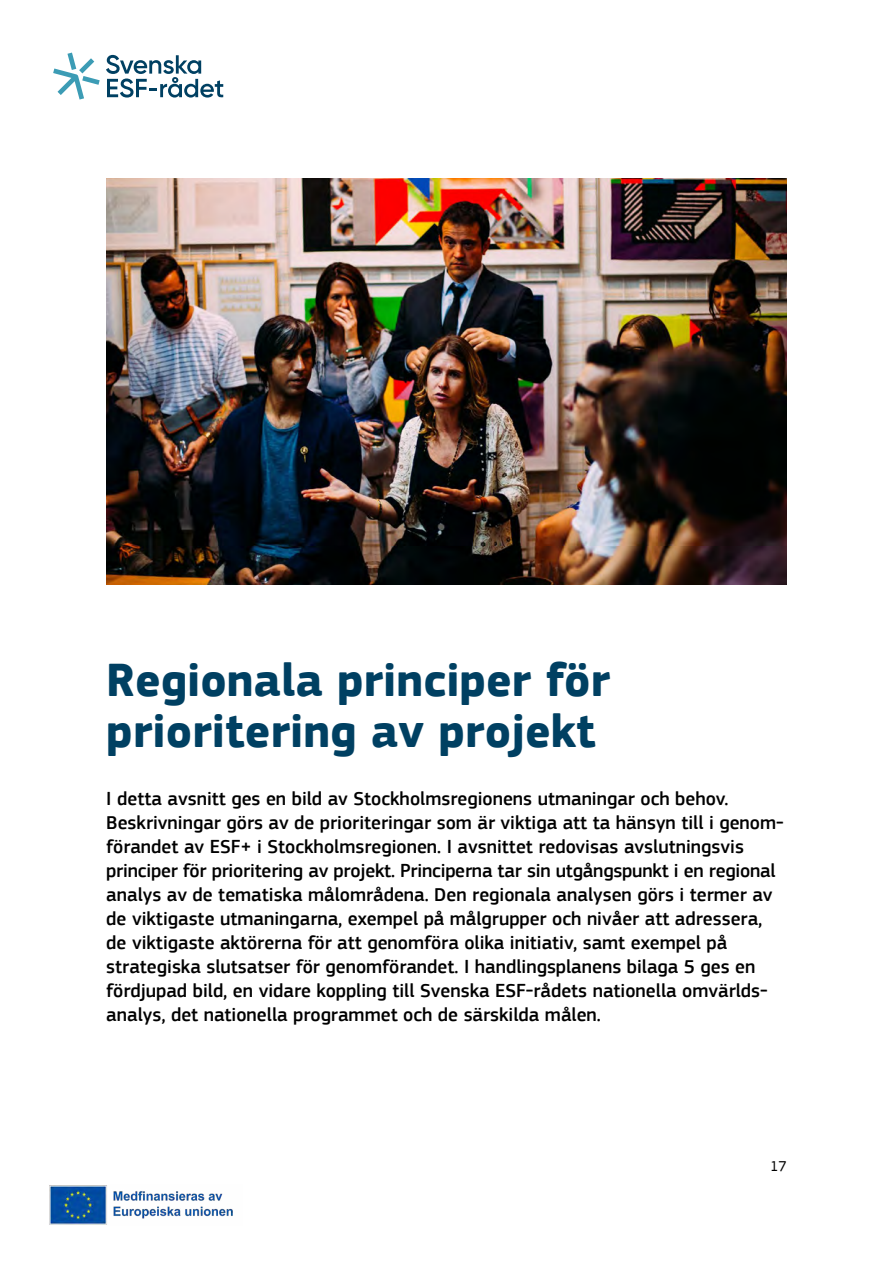
<style>
.page{position:relative;width:893px;height:1263px;background:#fff}
.page>*{position:absolute;margin:0;border:0;box-sizing:border-box;transform-origin:0 0}
.t1{font:700 48px/51px "PF Square Sans Pro";color:#004062}
.t2{font:500 19.5px/24px "PF Square Sans Pro";color:#000}
.t3{font:15px "PF Square Sans Pro";color:#000}
</style>
<div class="page">
<svg style="left:53px;top:53px;width:47px;height:47px"></svg>
<svg style="left:106px;top:55px;width:117px;height:43px"></svg>
<img style="left:106px;top:179px;width:681px;height:406px">
<img style="left:49px;top:1185px;width:184px;height:40px">
<h1 class="t1" style="left:106px;top:656px;width:505px">Regionala principer för prioritering av projekt</h1>
<p class="t2" style="left:106px;top:787px;width:679px">I detta avsnitt ges en bild av Stockholmsregionens utmaningar och behov.<br>Beskrivningar görs av de prioriteringar som är viktiga att ta hänsyn till i genom&shy;förandet av ESF+ i Stockholmsregionen. I avsnittet redovisas avslutningsvis principer för prioritering av projekt. Principerna tar sin utgångspunkt i en regional analys av de tematiska målområdena. Den regionala analysen görs i termer av de viktigaste utmaningarna, exempel på målgrupper och nivåer att adressera, de viktigaste aktörerna för att genomföra olika initiativ, samt exempel på strategiska slutsatser för genomförandet. I handlingsplanens bilaga 5 ges en fördjupad bild, en vidare koppling till Svenska ESF-rådets nationella omvärlds&shy;analys, det nationella programmet och de särskilda målen.</p>
<p class="t3" style="left:770px;top:1157px;width:18px">17</p>
</div>
